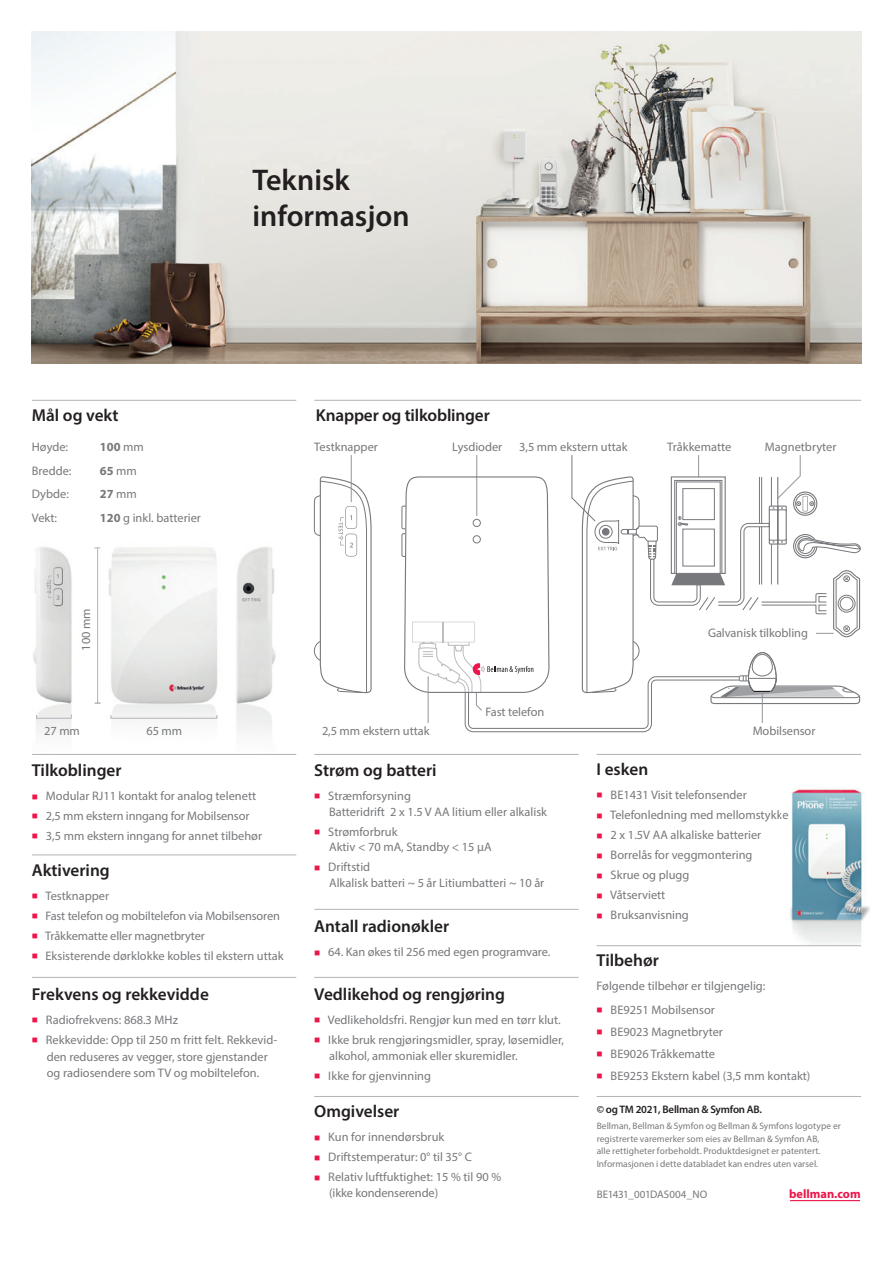
<style>
.page{position:relative;width:893px;height:1263px;background:#fff}
.page>*{position:absolute;margin:0;border:0;box-sizing:border-box;transform-origin:0 0}
.t1{font:600 30px/36px "Myriad Pro";color:#231f20}
.t2{font:600 17.25px "Myriad Pro";color:#231f20}
.t3{font:12.3px/15.8px "Myriad Pro";color:#76787b}
.t4{font:700 12.3px "Myriad Pro";color:#76787b}
.t5{font:700 12.3px "Myriad Pro";color:#ed164b}
.t6{font:10.95px "Myriad Pro";letter-spacing:-.01em;color:#76787b}
.t7{font:600 10.8px "Myriad Pro";letter-spacing:-.02em;color:#231f20}
.t8{font:9.3px "Myriad Pro";letter-spacing:.005em;color:#76787b}
.s1{font-weight:400}
.s2{font-weight:700}
.s3{color:#ed164b}
</style>
<div class="page">
<img style="left:33px;top:547px;width:243px;height:187px">
<svg style="left:314px;top:477px;width:58px;height:217px"></svg>
<hr style="left:351px;top:455px;width:1px;height:47px;background:#939598">
<svg style="left:401px;top:455px;width:460px;height:277px"></svg>
<div style="left:838px;top:595px;width:17px;height:17px;border:1px solid #76787b;border-radius:50%"></div>
<div style="left:840px;top:597px;width:13px;height:13px;border:1px solid #76787b;border-radius:50%"></div>
<div style="left:310px;top:723px;width:127px;height:13px;background:#fff"></div>
<div style="left:734px;top:723px;width:127px;height:13px;background:#fff"></div>
<hr style="left:97px;top:548px;width:1px;height:155px;background:#b2b3b7">
<hr style="left:32px;top:754px;width:264px;height:1px;background:#b2b3b7">
<hr style="left:314px;top:754px;width:265px;height:1px;background:#b2b3b7">
<hr style="left:597px;top:754px;width:264px;height:1px;background:#b2b3b7">
<hr style="left:32px;top:977px;width:264px;height:1px;background:#b2b3b7">
<hr style="left:314px;top:909px;width:265px;height:1px;background:#b2b3b7">
<hr style="left:314px;top:977px;width:265px;height:1px;background:#b2b3b7">
<hr style="left:597px;top:945px;width:264px;height:1px;background:#b2b3b7">
<hr style="left:314px;top:1096px;width:265px;height:1px;background:#b2b3b7">
<hr style="left:597px;top:1096px;width:264px;height:1px;background:#b2b3b7">
<hr style="left:32px;top:854px;width:264px;height:1px;background:#b2b3b7">
<hr style="left:32px;top:400px;width:264px;height:1px;background:#b2b3b7">
<hr style="left:314px;top:400px;width:547px;height:1px;background:#b2b3b7">
<div style="left:36px;top:714px;width:36px;height:5px;border:1px solid #b2b3b7"></div>
<div style="left:111px;top:715px;width:106px;height:4px;border:1px solid #b2b3b7"></div>
<hr style="left:790px;top:1200px;width:70px;height:1px;background:#ed164b">
<img style="left:790px;top:789px;width:80px;height:155px">
<img style="left:32px;top:32px;width:829px;height:332px">
<p class="t1" style="left:253px;top:161px;width:159px">Teknisk informasjon</p>
<p class="t2" style="left:32px;top:404px;width:88px">Mål og vekt</p>
<p class="t2" style="left:316px;top:404px;width:175px">Knapper og tilkoblinger</p>
<p class="t3" style="left:32px;top:439px;width:38px">Høyde:</p>
<p class="t4" style="left:100px;top:439px;width:45px">100 <span class="s1">mm</span></p>
<p class="t3" style="left:32px;top:462px;width:41px">Bredde:</p>
<p class="t4" style="left:100px;top:462px;width:39px">65 <span class="s1">mm</span></p>
<p class="t3" style="left:32px;top:486px;width:39px">Dybde:</p>
<p class="t4" style="left:100px;top:486px;width:39px">27 <span class="s1">mm</span></p>
<p class="t3" style="left:32px;top:510px;width:27px">Vekt:</p>
<p class="t3" style="left:100px;top:510px;width:103px"><span class="s2">120</span> g inkl. batterier</p>
<p class="t3" style="left:452px;top:439px;width:52px">Lysdioder</p>
<p class="t3" style="left:519px;top:439px;width:110px">3,5 mm ekstern uttak</p>
<p class="t3" style="left:667px;top:439px;width:66px">Tråkkematte</p>
<p class="t3" style="left:765px;top:439px;width:73px">Magnetbryter</p>
<p class="t3" style="left:314px;top:439px;width:65px">Testknapper</p>
<p class="t3" style="left:78px;top:651px;width:44px;rotate:-90deg">100 mm</p>
<p class="t3" style="left:44px;top:723px;width:37px">27 mm</p>
<p class="t3" style="left:146px;top:723px;width:37px">65 mm</p>
<p class="t2" style="left:32px;top:759px;width:91px">Tilkoblinger</p>
<p class="t3" style="left:32px;top:788px;width:226px"><span class="s3">■</span> Modular RJ11 kontakt for analog telenett</p>
<p class="t3" style="left:32px;top:808px;width:219px"><span class="s3">■</span> 2,5 mm ekstern inngang for Mobilsensor</p>
<p class="t3" style="left:32px;top:828px;width:232px"><span class="s3">■</span> 3,5 mm ekstern inngang for annet tilbehør</p>
<p class="t2" style="left:32px;top:859px;width:79px">Aktivering</p>
<p class="t3" style="left:32px;top:888px;width:79px"><span class="s3">■</span> Testknapper</p>
<p class="t3" style="left:32px;top:908px;width:250px"><span class="s3">■</span> Fast telefon og mobiltelefon via Mobilsensoren</p>
<p class="t3" style="left:32px;top:928px;width:174px"><span class="s3">■</span> Tråkkematte eller magnetbryter</p>
<p class="t3" style="left:32px;top:948px;width:253px"><span class="s3">■</span> Eksisterende dørklokke kobles til ekstern uttak</p>
<p class="t2" style="left:32px;top:983px;width:179px">Frekvens og rekkevidde</p>
<p class="t3" style="left:32px;top:1012px;width:148px"><span class="s3">■</span> Radiofrekvens: 868.3 MHz</p>
<p class="t3" style="left:32px;top:1032px;width:247px;line-height:16.5px;text-align:center"><span class="s3">■</span> Rekkevidde: Opp til 250 m fritt felt. Rekkevid&shy;den reduseres av vegger, store gjenstander<br>og radiosendere som TV og mobiltelefon.</p>
<p class="t3" style="left:322px;top:723px;width:109px">2,5 mm ekstern uttak</p>
<p class="t3" style="left:485px;top:704px;width:60px">Fast telefon</p>
<p class="t2" style="left:314px;top:759px;width:124px">Strøm og batteri</p>
<p class="t3" style="left:329px;top:788px;width:219px;text-indent:-15px"><span class="s3">■</span> Stræmforsyning<br>Batteridrift 2 x 1.5 V AA litium eller alkalisk</p>
<p class="t3" style="left:329px;top:823px;width:164px;text-indent:-15px"><span class="s3">■</span> Strømforbruk<br>Aktiv &lt; 70 mA, Standby &lt; 15 μA</p>
<p class="t3" style="left:329px;top:859px;width:217px;text-indent:-15px"><span class="s3">■</span> Driftstid<br>Alkalisk batteri ~ 5 år Litiumbatteri ~ 10 år</p>
<p class="t2" style="left:314px;top:915px;width:136px">Antall radionøkler</p>
<p class="t3" style="left:314px;top:944px;width:238px"><span class="s3">■</span> 64. Kan økes til 256 med egen programvare.</p>
<p class="t2" style="left:314px;top:983px;width:192px">Vedlikehod og rengjøring</p>
<p class="t3" style="left:314px;top:1012px;width:248px"><span class="s3">■</span> Vedlikeholdsfri. Rengjør kun med en tørr klut.</p>
<p class="t3" style="left:329px;top:1032px;width:236px;text-indent:-15px"><span class="s3">■</span> Ikke bruk rengjøringsmidler, spray, løsemidler, alkohol, ammoniak eller skuremidler.</p>
<p class="t3" style="left:314px;top:1068px;width:118px"><span class="s3">■</span> Ikke for gjenvinning</p>
<p class="t2" style="left:314px;top:1100px;width:87px">Omgivelser</p>
<p class="t3" style="left:314px;top:1129px;width:132px"><span class="s3">■</span> Kun for innendørsbruk</p>
<p class="t3" style="left:314px;top:1149px;width:159px"><span class="s3">■</span> Driftstemperatur: 0° til 35° C</p>
<p class="t3" style="left:329px;top:1169px;width:173px;text-indent:-15px"><span class="s3">■</span> Relativ luftfuktighet: 15 % til 90 % (ikke kondenserende)</p>
<p class="t3" style="left:708px;top:625px;width:101px">Galvanisk tilkobling</p>
<p class="t3" style="left:753px;top:723px;width:64px">Mobilsensor</p>
<p class="t2" style="left:597px;top:758px;width:53px">I esken</p>
<p class="t3" style="left:597px;top:787px;width:152px"><span class="s3">■</span> BE1431 Visit telefonsender</p>
<p class="t3" style="left:597px;top:807px;width:194px"><span class="s3">■</span> Telefonledning med mellomstykke</p>
<p class="t3" style="left:597px;top:827px;width:166px"><span class="s3">■</span> 2 x 1.5V AA alkaliske batterier</p>
<p class="t3" style="left:597px;top:847px;width:157px"><span class="s3">■</span> Borrelås for veggmontering</p>
<p class="t3" style="left:597px;top:867px;width:94px"><span class="s3">■</span> Skrue og plugg</p>
<p class="t3" style="left:597px;top:887px;width:70px"><span class="s3">■</span> Våtserviett</p>
<p class="t3" style="left:597px;top:907px;width:94px"><span class="s3">■</span> Bruksanvisning</p>
<p class="t2" style="left:597px;top:949px;width:64px">Tilbehør</p>
<p class="t3" style="left:597px;top:977px;width:170px">Følgende tilbehør er tilgjengelig:</p>
<p class="t3" style="left:597px;top:1002px;width:120px"><span class="s3">■</span> BE9251 Mobilsensor</p>
<p class="t3" style="left:597px;top:1024px;width:128px"><span class="s3">■</span> BE9023 Magnetbryter</p>
<p class="t3" style="left:597px;top:1046px;width:120px"><span class="s3">■</span> BE9026 Tråkkematte</p>
<p class="t3" style="left:597px;top:1068px;width:215px"><span class="s3">■</span> BE9253 Ekstern kabel (3,5 mm kontakt)</p>
<p class="t7" style="left:597px;top:1102px;width:167px">© og TM 2021, Bellman &amp; Symfon AB.</p>
<p class="t8" style="left:597px;top:1120px;width:246px">Bellman, Bellman &amp; Symfon og Bellman &amp; Symfons logotype er</p>
<p class="t8" style="left:597px;top:1133px;width:224px">registrerte varemerker som eies av Bellman &amp; Symfon AB,</p>
<p class="t8" style="left:597px;top:1145px;width:225px">alle rettigheter forbeholdt. Produktdesignet er patentert.</p>
<p class="t8" style="left:597px;top:1158px;width:223px">Informasjonen i dette databladet kan endres uten varsel.</p>
<p class="t6" style="left:597px;top:1187px;width:112px">BE1431_001DAS004_NO</p>
<p class="t5" style="left:789px;top:1186px;width:73px">bellman.com</p>
</div>
